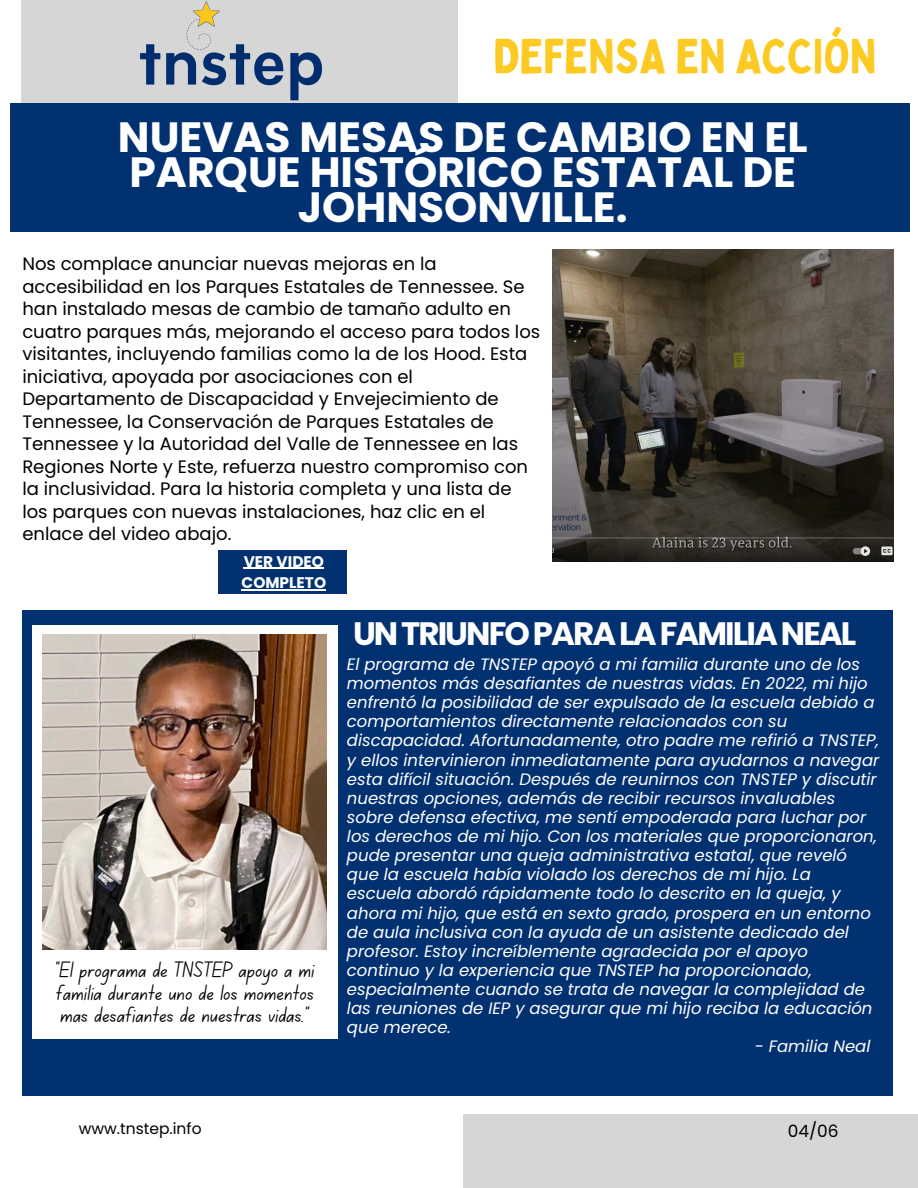
<style>
.page{position:relative;width:918px;height:1188px;background:#fff}
.page>*{position:absolute;margin:0;border:0;box-sizing:border-box;transform-origin:0 0}
.t1{font:48px "Bobby Jones";color:#fcca22}
.t2{font:700 42.3px/34.8px "Poppins";color:#fff;text-align:center}
.t3{font:700 32.4px "Poppins";letter-spacing:-.06em;color:#fff}
.t4{font:22.5px/22.5px "Canva School Font";color:#000;text-align:justify}
.t5{font:18px/22.5px "Poppins";color:#000}
.t6{font:16.95px "Poppins";color:#000}
.t7{font:italic 16.5px/19.2px "Poppins";color:#fff}
.t8{font:700 15.45px/21.3px "Poppins";color:#fff}
.t9{font:15.45px "Poppins";color:#000}
</style>
<div class="page">
<div style="left:463px;top:1114px;width:455px;height:74px;background:#d6d6d6"></div>
<div style="left:22px;top:611px;width:871px;height:485px;background:#023172"></div>
<div style="left:32px;top:626px;width:305px;height:413px;background:#fff"></div>
<div style="left:10px;top:103px;width:900px;height:129px;background:#023172"></div>
<img style="left:42px;top:634px;width:285px;height:316px">
<img style="left:553px;top:250px;width:340px;height:312px">
<div style="left:22px;top:0;width:436px;height:103px;background:#d6d6d6"></div>
<img style="left:140px;top:1px;width:183px;height:100px">
<div style="left:219px;top:550px;width:128px;height:44px;background:#023172"></div>
<hr style="left:244px;top:568px;width:80px;height:1px;background:#fff">
<hr style="left:242px;top:589px;width:84px;height:1px;background:#fff">
<h3 class="t1" style="left:494px;top:26px;width:384px">DEFENSA EN ACCIÓN</h3>
<h2 class="t2" style="left:118px;top:120px;width:691px">NUEVAS MESAS DE CAMBIO EN EL<br>PARQUE HISTÓRICO ESTATAL DE<br>JOHNSONVILLE.</h2>
<h5 class="t5" style="left:22px;top:253px;width:519px">Nos complace anunciar nuevas mejoras en la accesibilidad en los Parques Estatales de Tennessee. Se han instalado mesas de cambio de tamaño adulto en cuatro parques más, mejorando el acceso para todos los visitantes, incluyendo familias como la de los Hood. Esta iniciativa, apoyada por asociaciones con el Departamento de Discapacidad y Envejecimiento de Tennessee, la Conservación de Parques Estatales de Tennessee y la Autoridad del Valle de Tennessee en las Regiones Norte y Este, refuerza nuestro compromiso con la inclusividad. Para la historia completa y una lista de los parques con nuevas instalaciones, haz clic en el enlace del video abajo.</h5>
<h5 class="t8" style="left:242px;top:550px;width:86px">VER VIDEO<br>COMPLETO</h5>
<h4 class="t4" style="left:55px;top:961px;width:261px">"El programa de TNSTEP apoyó a mi familia durante uno de los momentos más desafiantes de nuestras vidas."</h4>
<h6 class="t3" style="left:353px;top:610px;width:505px">UNTRIUNFOPARALAFAMILIANEAL</h6>
<p class="t7" style="left:347px;top:655px;width:534px">El programa de TNSTEP apoyó a mi familia durante uno de los momentos más desafiantes de nuestras vidas. En 2022, mi hijo enfrentó la posibilidad de ser expulsado de la escuela debido a comportamientos directamente relacionados con su discapacidad. Afortunadamente, otro padre me refirió a TNSTEP, y ellos intervinieron inmediatamente para ayudarnos a navegar esta difícil situación. Después de reunirnos con TNSTEP y discutir nuestras opciones, además de recibir recursos invaluables sobre defensa efectiva, me sentí empoderada para luchar por los derechos de mi hijo. Con los materiales que proporcionaron, pude presentar una queja administrativa estatal, que reveló que la escuela había violado los derechos de mi hijo. La escuela abordó rápidamente todo lo descrito en la queja, y ahora mi hijo, que está en sexto grado, prospera en un entorno de aula inclusiva con la ayuda de un asistente dedicado del profesor. Estoy increíblemente agradecida por el apoyo continuo y la experiencia que TNSTEP ha proporcionado, especialmente cuando se trata de navegar la complejidad de las reuniones de IEP y asegurar que mi hijo reciba la educación que merece.</p>
<p class="t7" style="left:755px;top:1037px;width:117px">- Familia Neal</p>
<p class="t9" style="left:79px;top:1118px;width:124px">www.tnstep.info</p>
<p class="t6" style="left:788px;top:1119px;width:52px">04/06</p>
</div>
